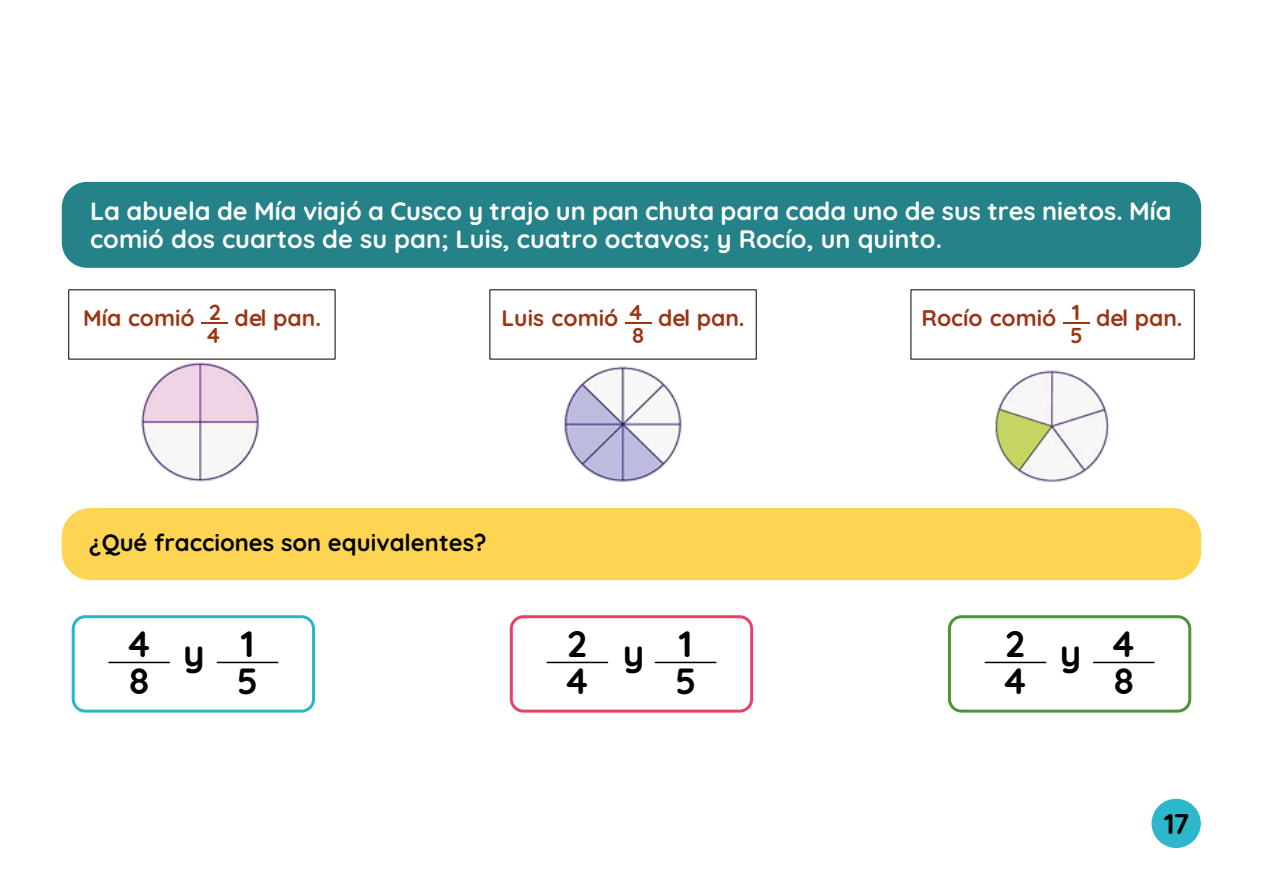
<style>
.page{position:relative;width:1263px;height:893px;background:#fff}
.page>*{position:absolute;margin:0;border:0;box-sizing:border-box;transform-origin:0 0}
.t1{font:700 36.6px/36.6px "Quicksand";color:#010101}
.t2{font:700 28.65px "Quicksand";color:#010101}
.t3{font:700 25.2px/28.3px "Quicksand";color:#fff}
.t4{font:700 23.7px "Quicksand";color:#010101}
.t5{font:700 22.65px "Quicksand";color:#9a3515}
.t6{font:700 21.75px "Quicksand";color:#9a3515}
</style>
<div class="page">
<div style="left:1151px;top:799px;width:50px;height:49px;background:#2cb8ca;border-radius:50%"></div>
<hr style="left:202px;top:322px;width:26px;height:2px;background:#9a3515">
<img style="left:141px;top:362px;width:118px;height:120px">
<hr style="left:625px;top:322px;width:26px;height:2px;background:#9a3515">
<img style="left:564px;top:366px;width:118px;height:116px">
<hr style="left:1063px;top:322px;width:26px;height:2px;background:#9a3515">
<img style="left:995px;top:370px;width:114px;height:112px">
<div style="left:62px;top:182px;width:1139px;height:86px;background:#258289;border-radius:25px"></div>
<div style="left:62px;top:508px;width:1139px;height:72px;background:#fdd552;border-radius:29px"></div>
<div style="left:72px;top:615px;width:243px;height:98px;border:3px solid #2ab6ca;border-radius:12px"></div>
<hr style="left:109px;top:662px;width:60px;height:1px;background:#010101">
<hr style="left:217px;top:662px;width:61px;height:1px;background:#010101">
<div style="left:510px;top:615px;width:243px;height:98px;border:3px solid #e74266;border-radius:12px"></div>
<hr style="left:547px;top:662px;width:60px;height:1px;background:#010101">
<hr style="left:655px;top:662px;width:61px;height:1px;background:#010101">
<div style="left:948px;top:615px;width:243px;height:98px;border:3px solid #4f9434;border-radius:12px"></div>
<hr style="left:985px;top:662px;width:61px;height:1px;background:#010101">
<hr style="left:1093px;top:662px;width:61px;height:1px;background:#010101">
<p class="t3" style="left:90px;top:194px;width:1083px">La abuela de Mía viajó a Cusco y trajo un pan chuta para cada uno de sus tres nietos. Mía comió dos cuartos de su pan; Luis, cuatro octavos; y Rocío, un quinto.</p>
<p class="t5" style="left:83px;top:300px;width:140px">Mía comió <sup>2</sup></p>
<p class="t6" style="left:207px;top:318px;width:14px">4</p>
<p class="t5" style="left:235px;top:300px;width:88px">del pan.</p>
<p class="t5" style="left:501px;top:300px;width:142px">Luis comió <sup>4</sup></p>
<p class="t6" style="left:632px;top:318px;width:13px">8</p>
<p class="t5" style="left:658px;top:300px;width:88px">del pan.</p>
<p class="t5" style="left:921px;top:300px;width:160px">Rocío comió <sup>1</sup></p>
<p class="t6" style="left:1070px;top:318px;width:14px">5</p>
<p class="t5" style="left:1096px;top:300px;width:88px">del pan.</p>
<p class="t4" style="left:89px;top:524px;width:399px">¿Qué fracciones son equivalentes?</p>
<h1 class="t1" style="left:128px;top:622px;width:23px">4<br>8</h1>
<h1 class="t1" style="left:237px;top:622px;width:23px">1<br>5</h1>
<h1 class="t1" style="left:183px;top:631px;width:23px">y</h1>
<h1 class="t1" style="left:566px;top:622px;width:23px">2<br>4</h1>
<h1 class="t1" style="left:675px;top:622px;width:23px">1<br>5</h1>
<h1 class="t1" style="left:623px;top:631px;width:23px">y</h1>
<h1 class="t1" style="left:1004px;top:622px;width:23px">2<br>4</h1>
<h1 class="t1" style="left:1113px;top:622px;width:23px">4<br>8</h1>
<h1 class="t1" style="left:1060px;top:631px;width:23px">y</h1>
<p class="t2" style="left:1164px;top:801px;width:27px">17</p>
</div>
